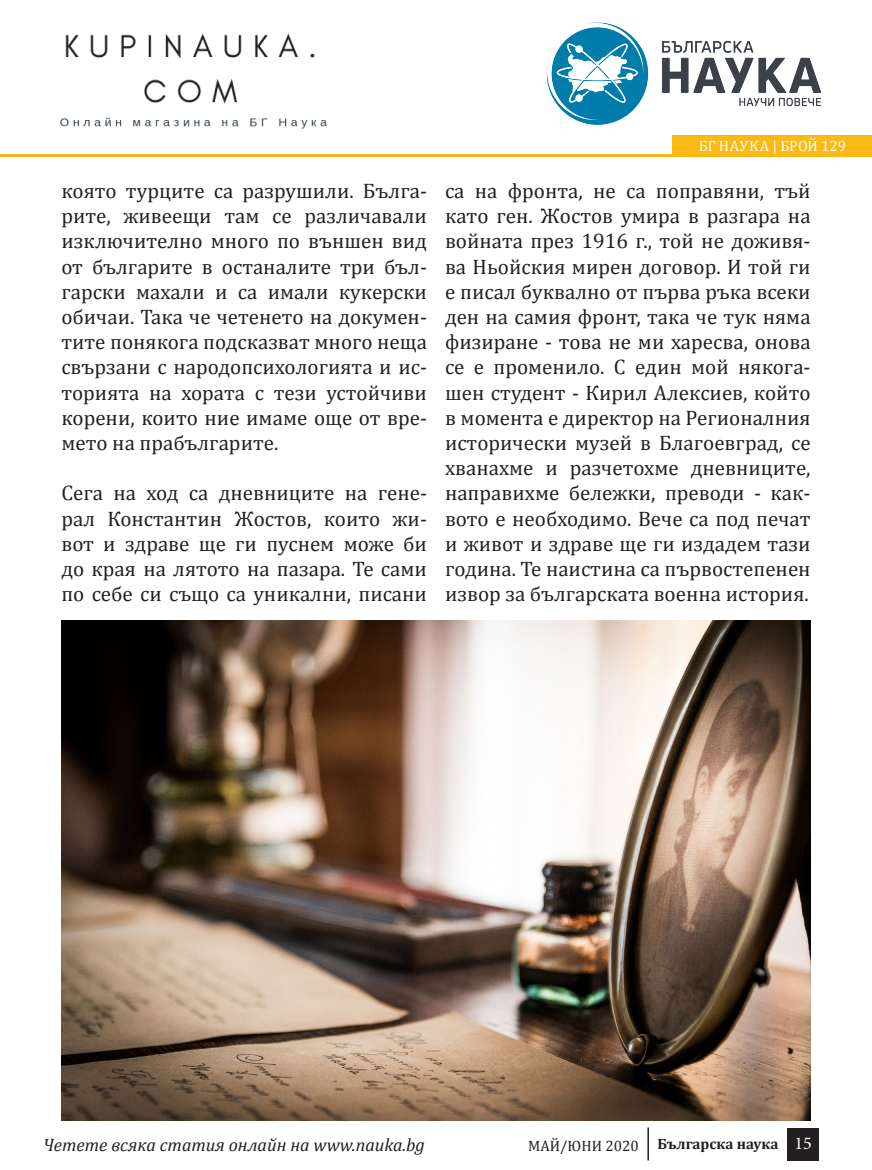
<style>
.page{position:relative;width:872px;height:1170px;background:#fff}
.page>*{position:absolute;margin:0;border:0;box-sizing:border-box;transform-origin:0 0}
.t1{font:21px/25.2px "Cambria";color:#231f20;text-align:justify}
.t2{font:italic 18px "Cambria";color:#231f20}
.t3{font:700 15px "Cambria";color:#231f20}
.t4{font:15px "Cambria";letter-spacing:.005em;color:#fff}
.t5{font:15px "Cambria";color:#231f20}
.s1{font-family:"Minion Pro";font-weight:400;font-size:18px;color:#fff}
</style>
<div class="page">
<div style="left:673px;top:135px;width:199px;height:21px;background:#fcb814"></div>
<hr style="left:0;top:154px;width:872px;height:2px;background:#fcb814">
<div style="left:787px;top:1127px;width:32px;height:33px;background:#231f20"></div>
<hr style="left:647px;top:1127px;width:2px;height:33px;background:#231f20">
<img style="left:546px;top:22px;width:276px;height:103px">
<img style="left:60px;top:33px;width:267px;height:96px">
<img style="left:61px;top:620px;width:749px;height:500px">
<p class="t1" style="left:61px;top:178px;width:367px">която турците са разрушили. Бълга&shy;рите, живеещи там се различавали изключително много по външен вид от българите в останалите три бъл&shy;гарски махали и са имали кукерски обичаи. Така че четенето на докумен&shy;тите понякога подсказват много неща свързани с народопсихологията и ис&shy;торията на хората с тези устойчиви корени, които ние имаме още от вре&shy;мето на прабългарите.</p>
<p class="t1" style="left:61px;top:480px;width:367px">Сега на ход са дневниците на гене&shy;рал Константин Жостов, които жи&shy;вот и здраве ще ги пуснем може би до края на лятото на пазара. Те сами по себе си също са уникални, писани</p>
<p class="t4" style="left:699px;top:137px;width:149px">БГ НАУКА | БРОЙ 129</p>
<p class="t1" style="left:445px;top:178px;width:367px">са на фронта, не са поправяни, тъй като ген. Жостов умира в разгара на войната през 1916 г., той не доживя&shy;ва Ньойския мирен договор. И той ги е писал буквално от първа ръка всеки ден на самия фронт, така че тук няма физиране - това не ми харесва, онова се е променило. С един мой някога&shy;шен студент - Кирил Алексиев, който в момента е директор на Регионалния исторически музей в Благоевград, се хванахме и разчетохме дневниците, направихме бележки, преводи - как&shy;вото е необходимо. Вече са под печат и живот и здраве ще ги издадем тази година. Те наистина са първостепенен извор за българската военна история.</p>
<p class="t2" style="left:43px;top:1132px;width:383px">Четете всяка статия онлайн на www.nauka.bg</p>
<p class="t5" style="left:528px;top:1136px;width:112px">МАЙ/ЮНИ 2020</p>
<p class="t3" style="left:657px;top:1133px;width:156px">Българска наука <span class="s1">15</span></p>
</div>
